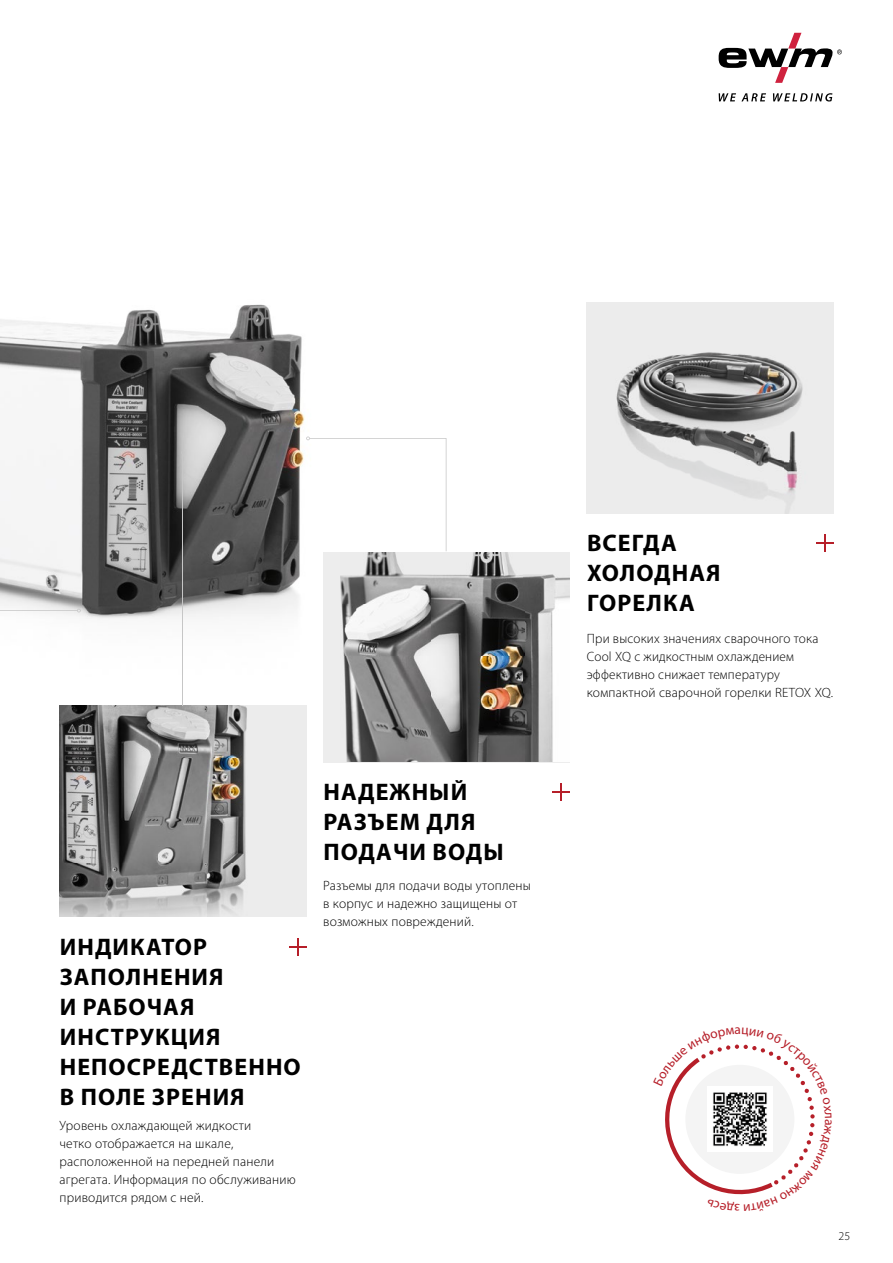
<style>
.page{position:relative;width:893px;height:1263px;background:#fff}
.page>*{position:absolute;margin:0;border:0;box-sizing:border-box;transform-origin:0 0}
.t1{font:700 24px/30px "Myriad Pro";letter-spacing:.045em;color:#000}
.t2{font:300 13.5px/18px "Myriad Pro";letter-spacing:.015em;color:#000}
.t3{font:300 12px "Myriad Pro";color:#000}
</style>
<div class="page">
<img style="left:0;top:304px;width:305px;height:315px">
<div style="left:323px;top:552px;width:247px;height:210px;background:#ededed"></div>
<img style="left:340px;top:552px;width:230px;height:210px">
<img style="left:60px;top:706px;width:246px;height:210px">
<img style="left:587px;top:303px;width:246px;height:210px">
<svg style="left:553px;top:784px;width:17px;height:17px"></svg>
<svg style="left:306px;top:436px;width:140px;height:115px"></svg>
<hr style="left:182px;top:454px;width:1px;height:252px;background:#c6c6c6">
<svg style="left:181px;top:451px;width:4px;height:3px"></svg>
<svg style="left:289px;top:939px;width:17px;height:17px"></svg>
<svg style="left:816px;top:534px;width:17px;height:17px"></svg>
<svg style="left:719px;top:93px;width:113px;height:9px"></svg>
<svg style="left:719px;top:33px;width:123px;height:50px"></svg>
<svg style="left:0;top:609px;width:81px;height:97px"></svg>
<svg style="left:665px;top:1044px;width:150px;height:151px"></svg>
<h1 class="t1" style="left:60px;top:931px;width:243px">ИНДИКАТОР<br>ЗАПОЛНЕНИЯ<br>И РАБОЧАЯ<br>ИНСТРУКЦИЯ<br>НЕПОСРЕДСТВЕННО<br>В ПОЛЕ ЗРЕНИЯ</h1>
<p class="t2" style="left:60px;top:1116px;width:238px">Уровень охлаждающей жидкости<br>четко отображается на шкале, расположенной на передней панели агрегата. Информация по обслуживанию приводится рядом с ней.</p>
<h1 class="t1" style="left:323px;top:776px;width:182px">НАДЕЖНЫЙ<br>РАЗЪЕМ ДЛЯ<br>ПОДАЧИ ВОДЫ</h1>
<p class="t2" style="left:323px;top:877px;width:209px">Разъемы для подачи воды утоплены в корпус и надежно защищены от возможных повреждений.</p>
<h1 class="t1" style="left:587px;top:527px;width:135px">ВСЕГДА<br>ХОЛОДНАЯ<br>ГОРЕЛКА</h1>
<p class="t2" style="left:587px;top:630px;width:248px">При высоких значениях сварочного тока Cool XQ с жидкостным охлаждением эффективно снижает температуру компактной сварочной горелки RETOX XQ.</p>
<p class="t3" style="left:838px;top:1229px;width:14px">25</p>
</div>
